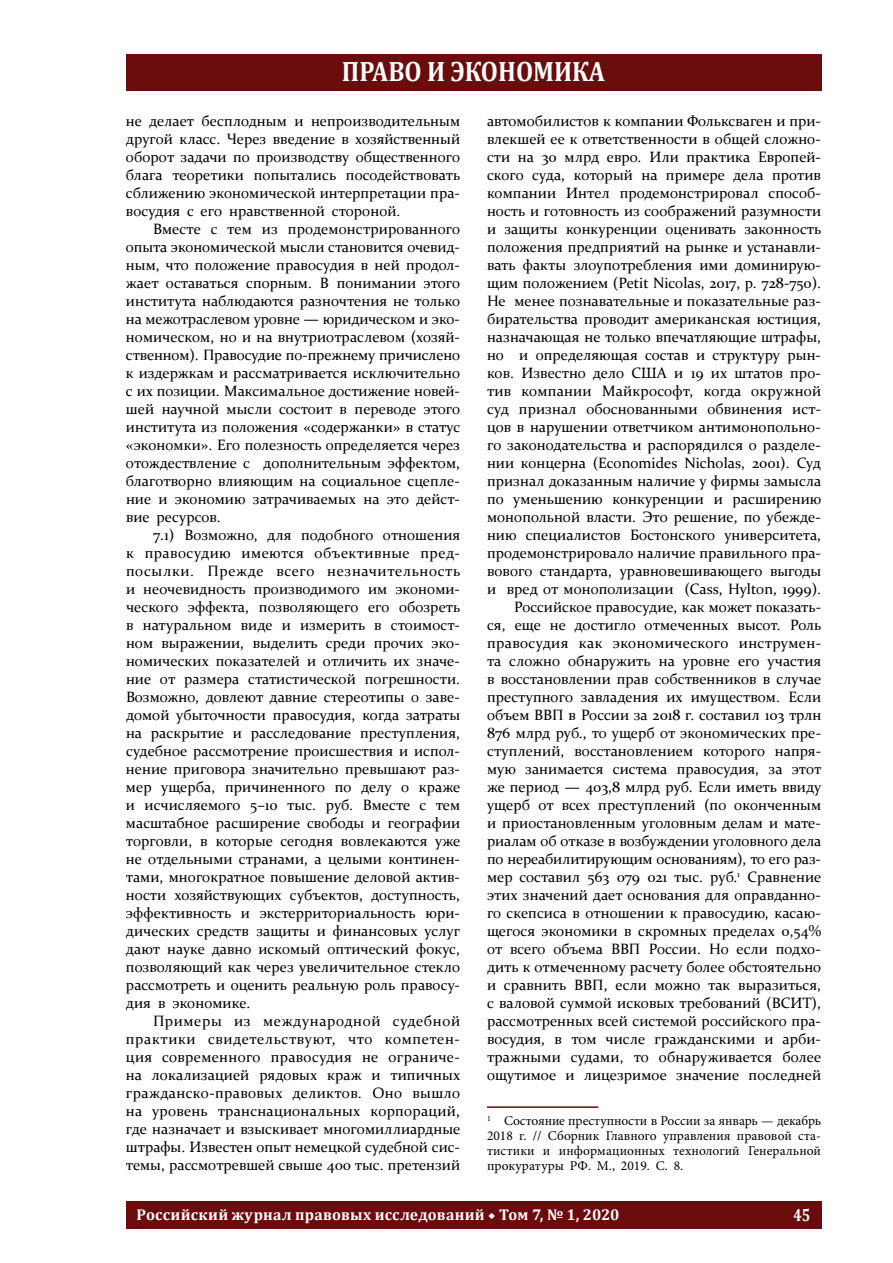
<style>
.page{position:relative;width:893px;height:1263px;background:#fff}
.page>*{position:absolute;margin:0;border:0;box-sizing:border-box;transform-origin:0 0}
.t1{font:700 28.2px "Cambria";color:#fff;scale:.88 1}
.t2{font:700 17.85px "Cambria";color:#fff;scale:.8 1}
.t3{font:700 15.6px "Cambria";letter-spacing:.015em;color:#fff}
.t4{font:15px/18px "Constantia";color:#000;text-align:justify}
.t5{font:13.5px/15px "Minion Pro";letter-spacing:.01em;color:#000;text-align:justify}
.s1{font-family:"Minion Pro"}
</style>
<div class="page">
<div style="left:126px;top:54px;width:695px;height:36px;background:#6b0b0c"></div>
<div style="left:126px;top:1202px;width:695px;height:27px;background:#6b0b0c"></div>
<hr style="left:487px;top:1106px;width:111px;height:2px;background:#6b0b0c">
<h1 class="t1" style="left:342px;top:51px;width:301px">ПРАВО И ЭКОНОМИКА</h1>
<p class="t4" style="left:126px;top:111px;width:336px">не делает бесплодным и непроизводительным другой класс. Через введение в хозяйственный оборот задачи по производству общественного блага теоретики попытались посодействовать сближению экономической интерпретации пра&shy;восудия с его нравственной стороной.</p>
<p class="t4" style="left:126px;top:219px;width:336px;text-indent:27px">Вместе с тем из продемонстрированного опыта экономической мысли становится очевид&shy;ным, что положение правосудия в ней продол&shy;жает оставаться спорным. В понимании этого института наблюдаются разночтения не только на межотраслевом уровне — юридическом и эко&shy;номическом, но и на внутриотраслевом (хозяй&shy;ственном). Правосудие по-прежнему причислено к издержкам и рассматривается исключительно с их позиции. Максимальное достижение новей&shy;шей научной мысли состоит в переводе этого института из положения «содержанки» в статус «экономки». Его полезность определяется через отождествление с дополнительным эффектом, благотворно влияющим на социальное сцепле&shy;ние и экономию затрачиваемых на это дейст&shy;вие ресурсов.</p>
<p class="t4" style="left:126px;top:525px;width:336px;text-indent:27px">7.1) Возможно, для подобного отношения к правосудию имеются объективные пред&shy;посылки. Прежде всего незначительность и неочевидность производимого им экономи&shy;ческого эффекта, позволяющего его обозреть в натуральном виде и измерить в стоимост&shy;ном выражении, выделить среди прочих эко&shy;номических показателей и отличить их значе&shy;ние от размера статистической погрешности.<br>Возможно, довлеют давние стереотипы о заве&shy;домой убыточности правосудия, когда затраты на раскрытие и расследование преступления, судебное рассмотрение происшествия и испол&shy;нение приговора значительно превышают раз&shy;мер ущерба, причиненного по делу о краже и исчисляемого 5–10 тыс. руб. Вместе с тем масштабное расширение свободы и географии торговли, в которые сегодня вовлекаются уже не отдельными странами, а целыми континен&shy;тами, многократное повышение деловой актив&shy;ности хозяйствующих субъектов, доступность, эффективность и экстерриториальность юри&shy;дических средств защиты и финансовых услуг дают науке давно искомый оптический фокус, позволяющий как через увеличительное стекло рассмотреть и оценить реальную роль правосу&shy;дия в экономике.</p>
<p class="t4" style="left:126px;top:1011px;width:336px;text-indent:27px">Примеры из международной судебной практики свидетельствуют, что компетен&shy;ция современного правосудия не ограниче&shy;на локализацией рядовых краж и типичных гражданско-правовых деликтов. Оно вышло на уровень транснациональных корпораций, где назначает и взыскивает многомиллиардные штрафы. Известен опыт немецкой судебной сис&shy;темы, рассмотревшей свыше 400 тыс. претензий</p>
<p class="t4" style="left:487px;top:111px;width:336px;text-align:right">автомобилистов к компании Фольксваген и при&shy;влекшей ее к ответственности в общей сложно&shy;сти на 30 млрд евро. Или практика Европей&shy;ского суда, который на примере дела против компании Интел продемонстрировал способ&shy;ность и готовность из соображений разумности и защиты конкуренции оценивать законность положения предприятий на рынке и устанавли&shy;вать факты злоупотребления ими доминирую&shy;щим положением (Petit Nicolas, 2017, p. 728-750).<br>Не менее познавательные и показательные раз&shy;бирательства проводит американская юстиция, назначающая не только впечатляющие штрафы, но и определяющая состав и структуру рын&shy;ков. Известно дело США и 19 их штатов про&shy;тив компании Майкрософт, когда окружной суд признал обоснованными обвинения ист&shy;цов в нарушении ответчиком антимонопольно&shy;го законодательства и распорядился о разделе&shy;нии концерна (Economides Nicholas, 2001). Суд признал доказанным наличие у фирмы замысла по уменьшению конкуренции и расширению монопольной власти. Это решение, по убежде&shy;нию специалистов Бостонского университета, продемонстрировало наличие правильного пра&shy;вового стандарта, уравновешивающего выгоды и вред от монополизации (Cass, Hylton, 1999).<br>Российское правосудие, как может показать-<br>ся, еще не достигло отмеченных высот. Роль правосудия как экономического инструмен&shy;та сложно обнаружить на уровне его участия в восстановлении прав собственников в случае преступного завладения их имуществом. Если объем ВВП в России за 2018 г. составил 103 трлн 876 млрд руб., то ущерб от экономических пре&shy;ступлений, восстановлением которого напря&shy;мую занимается система правосудия, за этот же период — 403,8 млрд руб. Если иметь ввиду ущерб от всех преступлений (по оконченным и приостановленным уголовным делам и мате&shy;риалам об отказе в возбуждении уголовного дела по нереабилитирующим основаниям), то его раз&shy;мер составил 563 079 021 тыс. руб.<sup>1</sup> Сравнение этих значений дает основания для оправданно&shy;го скепсиса в отношении к правосудию, касаю&shy;щегося экономики в скромных пределах 0,54% от всего объема ВВП России. Но если подхо&shy;дить к отмеченному расчету более обстоятельно и сравнить ВВП, если можно так выразиться, с валовой суммой исковых требований (ВСИТ), рассмотренных всей системой российского пра&shy;восудия, в том числе гражданскими и арби&shy;тражными судами, то обнаруживается более ощутимое и лицезримое значение последней</p>
<p class="t5" style="left:487px;top:1113px;width:336px"><sup>1</sup> Состояние преступности в России за январь — декабрь 2018 г. // Сборник Главного управления правовой ста&shy;тистики и информационных технологий Генеральной прокуратуры РФ. М., 2019. С. 8.</p>
<p class="t3" style="left:137px;top:1203px;width:484px">Российский журнал правовых исследований <span class="s1">◆</span> Том 7, № 1, 2020</p>
<p class="t2" style="left:793px;top:1202px;width:23px">45</p>
</div>
